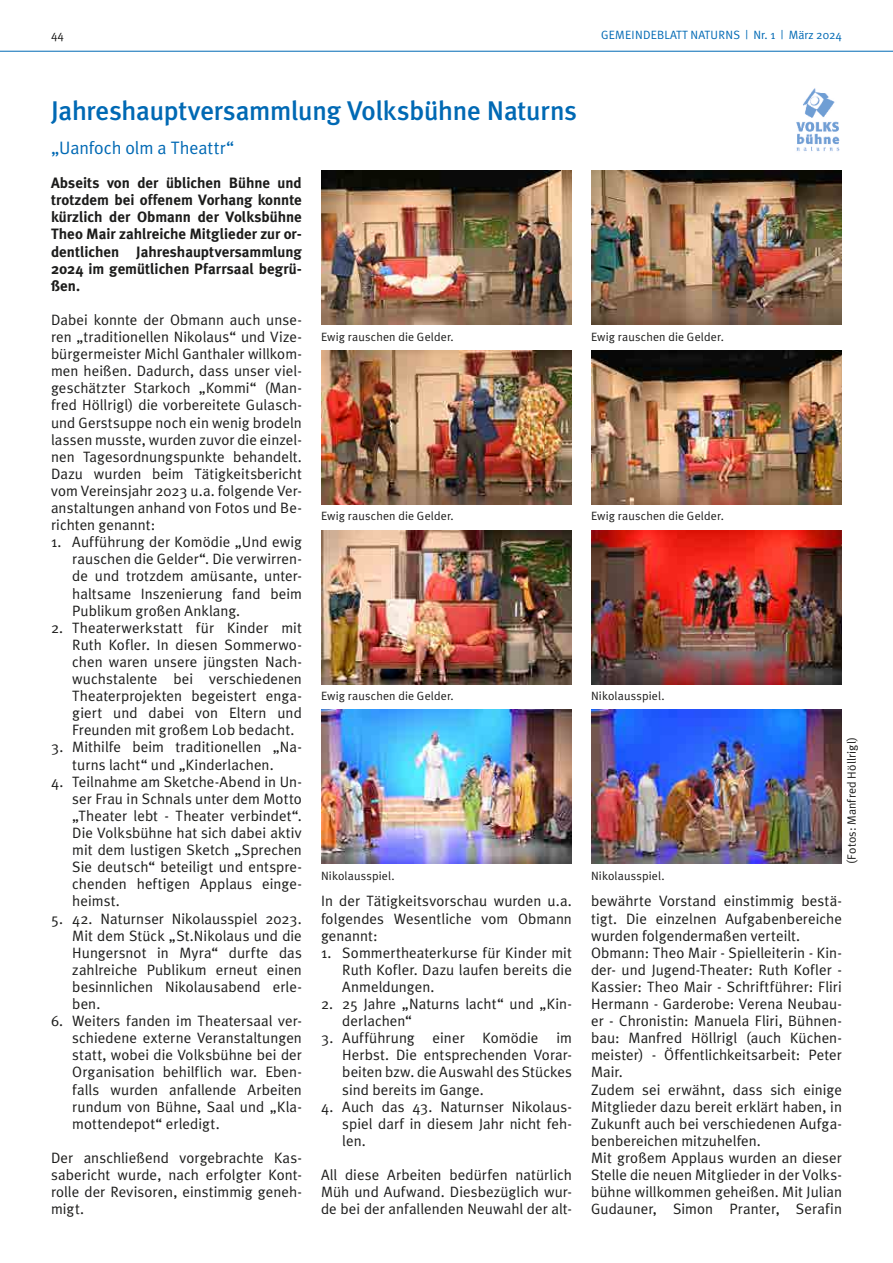
<style>
.page{position:relative;width:893px;height:1263px;background:#fff}
.page>*{position:absolute;margin:0;border:0;box-sizing:border-box;transform-origin:0 0}
.t1{font:500 27px "Meta Plus";letter-spacing:-.01em;color:#0069b4}
.t2{font:18px "Meta Plus Normal";letter-spacing:-.005em;color:#0069b4}
.t3{font:15px/17.1px "Meta Plus Normal";letter-spacing:.005em;color:#1c1c1b;text-align:justify}
.t4{font:700 15px/17.1px "Meta Plus";color:#1c1c1b;text-align:justify}
.t5{font:12px "Meta Plus Normal";letter-spacing:.01em;color:#1c1c1b}
.t6{font:12px "Meta Plus Normal";letter-spacing:.01em;color:#0069b4}
</style>
<div class="page">
<hr style="left:0;top:51px;width:893px;height:1px;background:#0069b4">
<img style="left:321px;top:170px;width:251px;height:155px">
<img style="left:321px;top:351px;width:251px;height:153px">
<img style="left:591px;top:710px;width:251px;height:154px">
<img style="left:321px;top:710px;width:251px;height:154px">
<img style="left:591px;top:170px;width:251px;height:155px">
<img style="left:591px;top:351px;width:251px;height:153px">
<img style="left:591px;top:530px;width:251px;height:154px">
<img style="left:796px;top:88px;width:44px;height:63px">
<img style="left:321px;top:530px;width:251px;height:154px">
<p class="t5" style="left:51px;top:28px;width:14px">44</p>
<p class="t6" style="left:601px;top:28px;width:242px">GEMEINDEBLATT NATURNS | Nr. 1 | März 2024</p>
<h1 class="t1" style="left:51px;top:95px;width:527px">Jahreshauptversammlung Volksbühne Naturns</h1>
<p class="t2" style="left:51px;top:137px;width:185px">„Uanfoch olm a Theattr“</p>
<p class="t4" style="left:51px;top:174px;width:252px">Abseits von der üblichen Bühne und trotzdem bei offenem Vorhang konnte kürzlich der Obmann der Volksbühne Theo Mair zahlreiche Mitglieder zur or&shy;dentlichen Jahreshauptversammlung 2024 im gemütlichen Pfarrsaal begrü&shy;ßen.</p>
<p class="t3" style="left:51px;top:311px;width:252px">Dabei konnte der Obmann auch unse&shy;ren „traditionellen Nikolaus“ und Vize&shy;bürgermeister Michl Ganthaler willkom&shy;men heißen. Dadurch, dass unser viel&shy;geschätzter Starkoch „Kommi“ (Man&shy;fred Höllrigl) die vorbereitete Gulasch&shy;und Gerstsuppe noch ein wenig brodeln lassen musste, wurden zuvor die einzel&shy;nen Tagesordnungspunkte behandelt.<br>Dazu wurden beim Tätigkeitsbericht vom Vereinsjahr 2023 u.a. folgende Ver&shy;anstaltungen anhand von Fotos und Be&shy;richten genannt:</p>
<p class="t3" style="left:72px;top:533px;width:231px;text-indent:-21px">1. Aufführung der Komödie „Und ewig rauschen die Gelder“. Die verwirren&shy;de und trotzdem amüsante, unter&shy;haltsame Inszenierung fand beim Publikum großen Anklang.</p>
<p class="t3" style="left:72px;top:619px;width:231px;text-indent:-21px">2. Theaterwerkstatt für Kinder mit Ruth Kofler. In diesen Sommerwo&shy;chen waren unsere jüngsten Nach&shy;wuchstalente bei verschiedenen Theaterprojekten begeistert enga&shy;giert und dabei von Eltern und Freunden mit großem Lob bedacht.</p>
<p class="t3" style="left:51px;top:738px;width:252px;text-align:center">3. Mithilfe beim traditionellen „Na&shy;turns lacht“ und „Kinderlachen.</p>
<p class="t3" style="left:72px;top:773px;width:231px;text-indent:-21px">4. Teilnahme am Sketche-Abend in Un&shy;ser Frau in Schnals unter dem Motto „Theater lebt - Theater verbindet“.<br>Die Volksbühne hat sich dabei aktiv mit dem lustigen Sketch „Sprechen Sie deutsch“ beteiligt und entspre&shy;chenden heftigen Applaus einge&shy;heimst.</p>
<p class="t3" style="left:72px;top:909px;width:231px;text-indent:-21px">5. 42. Naturnser Nikolausspiel 2023.<br>Mit dem Stück „St.Nikolaus und die Hungersnot in Myra“ durfte das zahlreiche Publikum erneut einen besinnlichen Nikolausabend erle&shy;ben.</p>
<p class="t3" style="left:72px;top:1012px;width:231px;text-indent:-21px">6. Weiters fanden im Theatersaal ver&shy;schiedene externe Veranstaltungen statt, wobei die Volksbühne bei der Organisation behilflich war. Eben&shy;falls wurden anfallende Arbeiten rundum von Bühne, Saal und „Kla&shy;mottendepot“ erledigt.</p>
<p class="t3" style="left:51px;top:1149px;width:252px">Der anschließend vorgebrachte Kas&shy;sabericht wurde, nach erfolgter Kont&shy;rolle der Revisoren, einstimmig geneh&shy;migt.</p>
<p class="t5" style="left:321px;top:330px;width:134px">Ewig rauschen die Gelder.</p>
<p class="t5" style="left:591px;top:330px;width:134px">Ewig rauschen die Gelder.</p>
<p class="t5" style="left:321px;top:509px;width:134px">Ewig rauschen die Gelder.</p>
<p class="t5" style="left:591px;top:509px;width:134px">Ewig rauschen die Gelder.</p>
<p class="t5" style="left:321px;top:689px;width:134px">Ewig rauschen die Gelder.</p>
<p class="t5" style="left:591px;top:689px;width:75px">Nikolausspiel.</p>
<p class="t5" style="left:321px;top:868px;width:75px">Nikolausspiel.</p>
<p class="t5" style="left:591px;top:868px;width:75px">Nikolausspiel.</p>
<p class="t5" style="left:845px;top:864px;width:129px;rotate:-90deg">(Fotos: Manfred Höllrigl)</p>
<p class="t3" style="left:321px;top:892px;width:252px">In der Tätigkeitsvorschau wurden u.a. folgendes Wesentliche vom Obmann genannt:</p>
<p class="t3" style="left:342px;top:944px;width:231px;text-indent:-21px">1. Sommertheaterkurse für Kinder mit Ruth Kofler. Dazu laufen bereits die Anmeldungen.</p>
<p class="t3" style="left:342px;top:995px;width:231px;text-indent:-21px">2. 25 Jahre „Naturns lacht“ und „Kin&shy;derlachen“</p>
<p class="t3" style="left:342px;top:1029px;width:231px;text-indent:-21px">3. Aufführung einer Komödie im Herbst. Die entsprechenden Vorar&shy;beiten bzw. die Auswahl des Stückes sind bereits im Gange.</p>
<p class="t3" style="left:342px;top:1098px;width:231px;text-indent:-21px">4. Auch das 43. Naturnser Nikolaus&shy;spiel darf in diesem Jahr nicht feh&shy;len.</p>
<p class="t3" style="left:321px;top:1166px;width:252px">All diese Arbeiten bedürfen natürlich Müh und Aufwand. Diesbezüglich wur&shy;de bei der anfallenden Neuwahl der alt-</p>
<p class="t3" style="left:591px;top:892px;width:252px;text-align:left">bewährte Vorstand einstimmig bestä&shy;tigt. Die einzelnen Aufgabenbereiche wurden folgendermaßen verteilt.<br>Obmann: Theo Mair - Spielleiterin - Kin&shy;der- und Jugend-Theater: Ruth Kofler - Kassier: Theo Mair - Schriftführer: Fliri Hermann - Garderobe: Verena Neubau&shy;er - Chronistin: Manuela Fliri, Bühnen&shy;bau: Manfred Höllrigl (auch Küchen&shy;meister) - Öffentlichkeitsarbeit: Peter Mair.<br>Zudem sei erwähnt, dass sich einige Mitglieder dazu bereit erklärt haben, in Zukunft auch bei verschiedenen Aufga&shy;benbereichen mitzuhelfen.<br>Mit großem Applaus wurden an dieser Stelle die neuen Mitglieder in der Volks&shy;bühne willkommen geheißen. Mit Julian Gudauner, Simon Pranter, Serafin</p>
</div>
